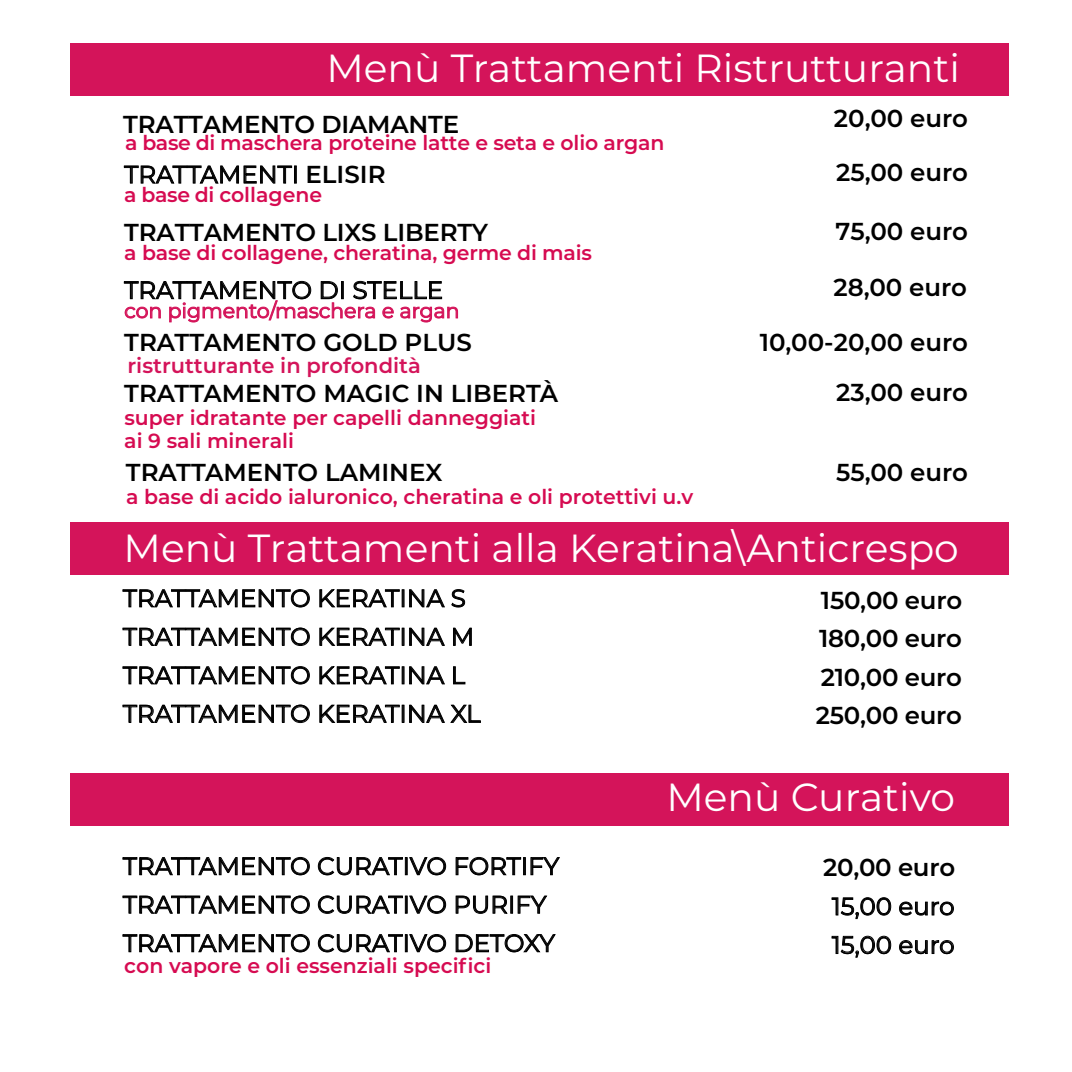
<style>
.page{position:relative;width:1072px;height:1072px;background:#fff}
.page>*{position:absolute;margin:0;border:0;box-sizing:border-box;transform-origin:0 0}
.t1{font:39.2px "Montserrat";color:#fff}
.t2{font:600 24.5px/38.5px "Montserrat";letter-spacing:-.01em;color:#000}
.t3{font:24.5px/38.5px "Montserrat";color:#000}
.t4{font:600 21px "Montserrat";color:#d4145a}
.t5{font:600 20.47px "Montserrat";color:#d60b51}
.t6{font:20.47px "Montserrat";color:#d60b51}
.s1{font-weight:600}
</style>
<div class="page">
<div style="left:70px;top:43px;width:939px;height:52px;background:#d4145a"></div>
<svg style="left:123px;top:165px;width:169px;height:19px"></svg>
<div style="left:294px;top:165px;width:3px;height:19px;border:1px solid #000"></div>
<svg style="left:123px;top:280px;width:335px;height:42px"></svg>
<div style="left:70px;top:522px;width:938px;height:53px;background:#d4145a"></div>
<svg style="left:122px;top:589px;width:188px;height:19px"></svg>
<svg style="left:319px;top:589px;width:126px;height:19px"></svg>
<svg style="left:451px;top:589px;width:14px;height:19px"></svg>
<svg style="left:122px;top:627px;width:188px;height:19px"></svg>
<svg style="left:319px;top:627px;width:126px;height:19px"></svg>
<svg style="left:453px;top:627px;width:19px;height:19px"></svg>
<svg style="left:122px;top:666px;width:188px;height:19px"></svg>
<svg style="left:319px;top:666px;width:126px;height:19px"></svg>
<svg style="left:453px;top:666px;width:13px;height:18px"></svg>
<svg style="left:122px;top:704px;width:188px;height:19px"></svg>
<svg style="left:319px;top:704px;width:162px;height:19px"></svg>
<div style="left:70px;top:773px;width:938px;height:52px;background:#d4145a"></div>
<svg style="left:122px;top:856px;width:188px;height:20px"></svg>
<svg style="left:317px;top:856px;width:129px;height:20px"></svg>
<svg style="left:455px;top:856px;width:66px;height:20px"></svg>
<div style="left:523px;top:857px;width:3px;height:18px;border:1px solid #000"></div>
<svg style="left:530px;top:857px;width:30px;height:18px"></svg>
<svg style="left:122px;top:895px;width:188px;height:19px"></svg>
<svg style="left:317px;top:895px;width:129px;height:19px"></svg>
<svg style="left:455px;top:895px;width:53px;height:19px"></svg>
<div style="left:510px;top:895px;width:3px;height:18px;border:1px solid #000"></div>
<svg style="left:517px;top:895px;width:30px;height:19px"></svg>
<svg style="left:122px;top:934px;width:188px;height:19px"></svg>
<svg style="left:317px;top:934px;width:129px;height:19px"></svg>
<svg style="left:455px;top:934px;width:101px;height:19px"></svg>
<svg style="left:831px;top:897px;width:60px;height:22px"></svg>
<svg style="left:899px;top:901px;width:55px;height:15px"></svg>
<svg style="left:831px;top:935px;width:60px;height:23px"></svg>
<svg style="left:899px;top:940px;width:55px;height:14px"></svg>
<h1 class="t1" style="left:326px;top:41px;width:635px">Menù Trattamenti Ristrutturanti</h1>
<p class="t2" style="left:123px;top:104px;width:337px">TRATTAMENTO DIAMANTE</p>
<p class="t2" style="left:834px;top:97px;width:135px">20,00 euro</p>
<p class="t5" style="left:125px;top:128px;width:541px">a base di maschera proteine latte e seta e olio argan</p>
<p class="t3" style="left:124px;top:154px;width:263px">TRATTAMENTI <span class="s1">ELISIR</span></p>
<p class="t5" style="left:124px;top:181px;width:199px">a base di collagene</p>
<p class="t2" style="left:124px;top:212px;width:365px">TRATTAMENTO LIXS LIBERTY</p>
<p class="t5" style="left:124px;top:238px;width:469px">a base di collagene, cheratina, germe di mais</p>
<p class="t3" style="left:124px;top:270px;width:320px">TRATTAMENTO DI STELLE</p>
<p class="t6" style="left:124px;top:296px;width:337px">con pigmento/maschera e argan</p>
<p class="t2" style="left:124px;top:316px;width:435px;line-height:50.8px">TRATTAMENTO GOLD PLUS<br>TRATTAMENTO MAGIC IN LIBERTÀ</p>
<p class="t5" style="left:124px;top:426px;width:171px">ai 9 sali minerali</p>
<p class="t4" style="left:128px;top:350px;width:295px">ristrutturante in profondità</p>
<p class="t5" style="left:124px;top:403px;width:413px">super idratante per capelli danneggiati</p>
<p class="t2" style="left:126px;top:451px;width:318px">TRATTAMENTO LAMINEX</p>
<p class="t5" style="left:126px;top:482px;width:569px">a base di acido ialuronico, cheratina e oli protettivi u.v</p>
<p class="t2" style="left:836px;top:152px;width:133px">25,00 euro</p>
<p class="t2" style="left:835px;top:211px;width:134px">75,00 euro</p>
<p class="t2" style="left:833px;top:267px;width:135px">28,00 euro</p>
<p class="t2" style="left:760px;top:315px;width:209px;line-height:50.8px;text-align:right">10,00-20,00 euro<br>23,00 euro</p>
<p class="t2" style="left:836px;top:452px;width:133px">55,00 euro</p>
<h1 class="t1" style="left:124px;top:521px;width:836px">Menù Trattamenti alla Keratina\Anticrespo</h1>
<p class="t3" style="left:123px;top:578px;width:359px">TRATTAMENTO KERATINA S<br>TRATTAMENTO KERATINA M<br>TRATTAMENTO KERATINA L<br>TRATTAMENTO KERATINA XL</p>
<p class="t2" style="left:816px;top:579px;width:148px;text-align:justify">150,00 euro 180,00 euro 210,00 euro 250,00 euro</p>
<h1 class="t1" style="left:666px;top:769px;width:290px">Menù Curativo</h1>
<p class="t3" style="left:123px;top:846px;width:438px">TRATTAMENTO CURATIVO FORTIFY<br>TRATTAMENTO CURATIVO PURIFY<br>TRATTAMENTO CURATIVO DETOXY</p>
<p class="t2" style="left:823px;top:847px;width:134px">20,00 euro</p>
<p class="t3" style="left:832px;top:886px;width:124px">15,00 euro<br>15,00 euro</p>
<p class="t5" style="left:124px;top:951px;width:368px">con vapore e oli essenziali specifici</p>
</div>
